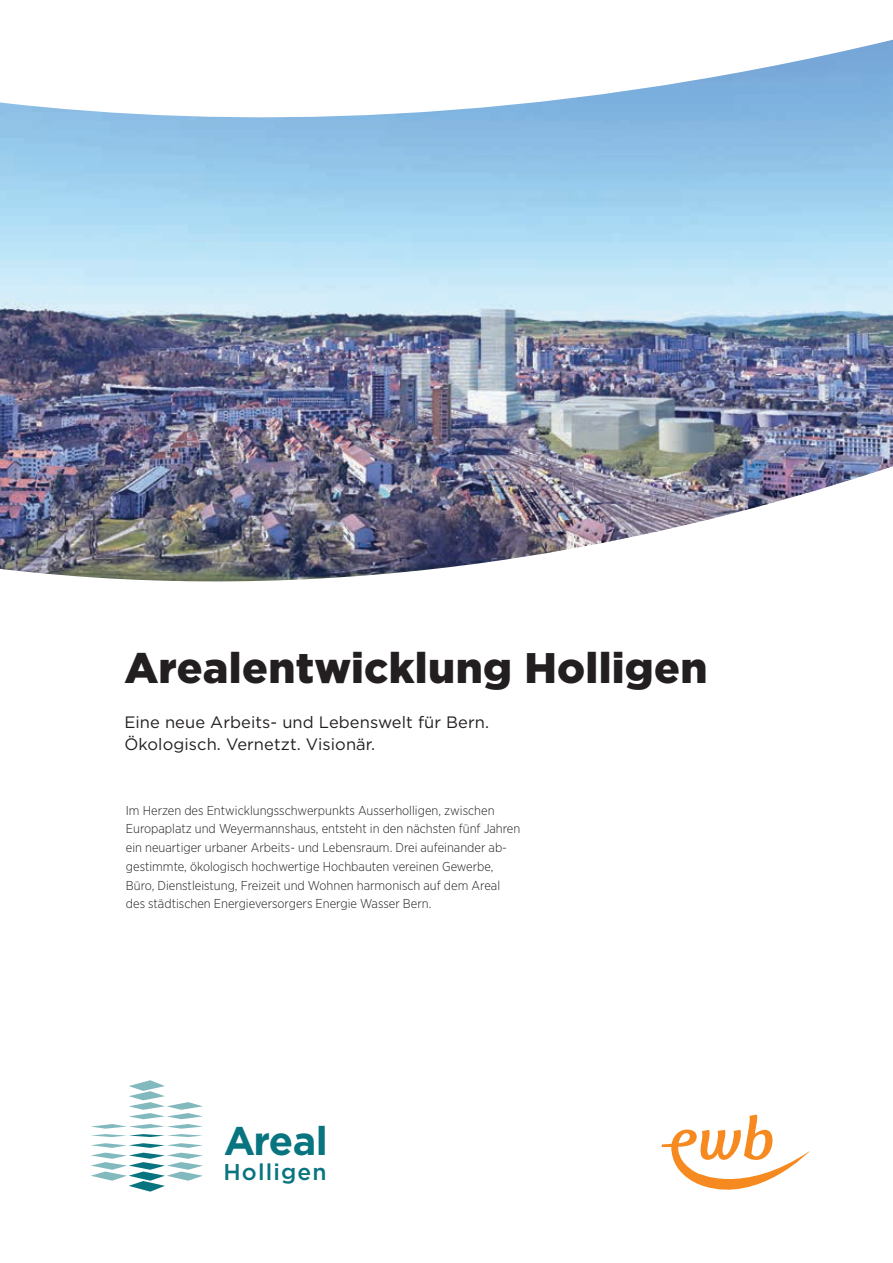
<style>
.page{position:relative;width:893px;height:1263px;background:#fff}
.page>*{position:absolute;margin:0;border:0;box-sizing:border-box;transform-origin:0 0}
.t1{font:900 42.75px "Gotham";letter-spacing:.005em;color:#231f20}
.t2{font:700 39.9px "Gotham";letter-spacing:-.025em;color:#08747f}
.t3{font:500 22.8px "Gotham";letter-spacing:.05em;color:#08747f}
.t4{font:16.5px/22.5px "Gotham";letter-spacing:.005em;color:#231f20}
.t5{font:300 12.9px/18.8px "Gotham Narrow";color:#231f20}
</style>
<div class="page">
<img style="left:0;top:40px;width:893px;height:542px">
<svg style="left:661px;top:1115px;width:149px;height:75px"></svg>
<svg style="left:91px;top:1143px;width:112px;height:49px"></svg>
<svg style="left:91px;top:1080px;width:112px;height:57px"></svg>
<h1 class="t1" style="left:124px;top:638px;width:585px">Arealentwicklung Holligen</h1>
<p class="t4" style="left:124px;top:710px;width:366px">Eine neue Arbeits- und Lebenswelt für Bern.<br>Ökologisch. Vernetzt. Visionär.</p>
<p class="t5" style="left:126px;top:800px;width:396px">Im Herzen des Entwicklungsschwerpunkts Ausserholligen, zwischen Europaplatz und Weyermannshaus, entsteht in den nächsten fünf Jahren ein neuartiger urbaner Arbeits- und Lebensraum. Drei aufeinander ab&shy;gestimmte, ökologisch hochwertige Hochbauten vereinen Gewerbe, Büro, Dienstleistung, Freizeit und Wohnen harmonisch auf dem Areal des städtischen Energieversorgers Energie Wasser Bern.</p>
<h2 class="t2" style="left:224px;top:1117px;width:105px">Areal</h2>
<h3 class="t3" style="left:223px;top:1159px;width:105px">Holligen</h3>
</div>
